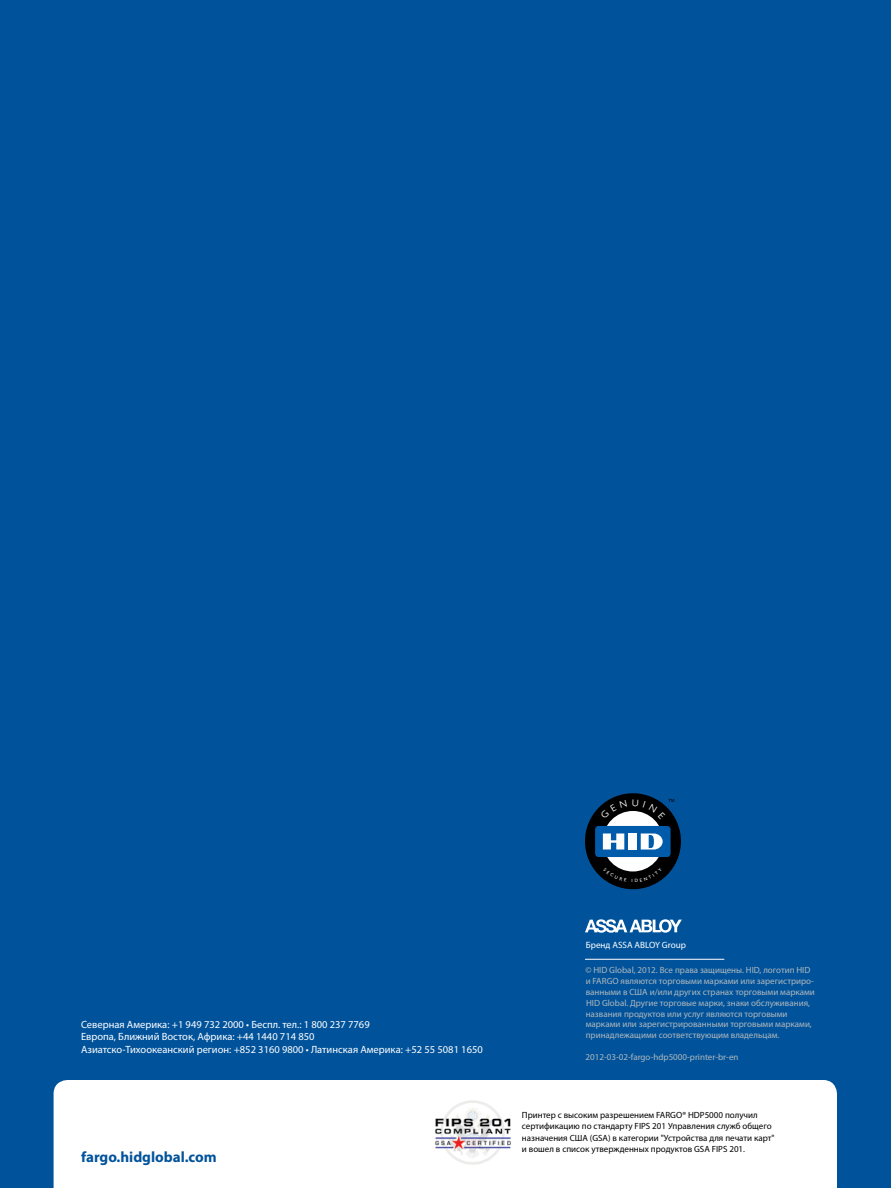
<style>
.page{position:relative;width:891px;height:1188px;background:#00539b}
.page>*{position:absolute;margin:0;border:0;box-sizing:border-box;transform-origin:0 0}
.t1{font:700 15px "Myriad Pro";color:#00539b}
.t2{font:10.5px/12.6px "Myriad Pro";color:#fff}
.t3{font:9.15px "Myriad Pro";color:#fff}
.t4{font:9px/10.8px "Myriad Pro";color:#b1b7bc}
.t5{font:9px/11.6px "Myriad Pro";color:#000}
</style>
<div class="page">
<div style="left:54px;top:1080px;width:783px;height:108px;background:#fff"></div>
<svg style="left:585px;top:919px;width:97px;height:14px"></svg>
<hr style="left:585px;top:959px;width:139px;height:1px;background:#fff">
<img style="left:432px;top:1098px;width:82px;height:67px">
<svg style="left:585px;top:793px;width:96px;height:96px"></svg>
<p class="t2" style="left:81px;top:1018px;width:403px">Северная Америка: +1 949 732 2000 • Беспл. тел.: 1 800 237 7769<br>Европа, Ближний Восток, Африка: +44 1440 714 850<br>Азиатско-Тихоокеанский регион: +852 3160 9800 • Латинская Америка: +52 55 5081 1650</p>
<p class="t1" style="left:81px;top:1147px;width:137px">fargo.hidglobal.com</p>
<p class="t3" style="left:586px;top:939px;width:102px">Бренд ASSA ABLOY Group</p>
<p class="t4" style="left:585px;top:965px;width:231px">© HID Global, 2012. Все права защищены. HID, логотип HID и FARGO являются торговыми марками или зарегистриро&shy;ванными в США и/или других странах торговыми марками HID Global. Другие торговые марки, знаки обслуживания, названия продуктов или услуг являются торговыми марками или зарегистрированными торговыми марками, принадлежащими соответствующим владельцам.</p>
<p class="t4" style="left:586px;top:1051px;width:155px">2012-03-02-fargo-hdp5000-printer-br-en</p>
<p class="t5" style="left:522px;top:1109px;width:254px">Принтер с высоким разрешением FARGO® HDP5000 получил сертификацию по стандарту FIPS 201 Управления служб общего назначения США (GSA) в категории "Устройства для печати карт" и вошел в список утвержденных продуктов GSA FIPS 201.</p>
</div>
